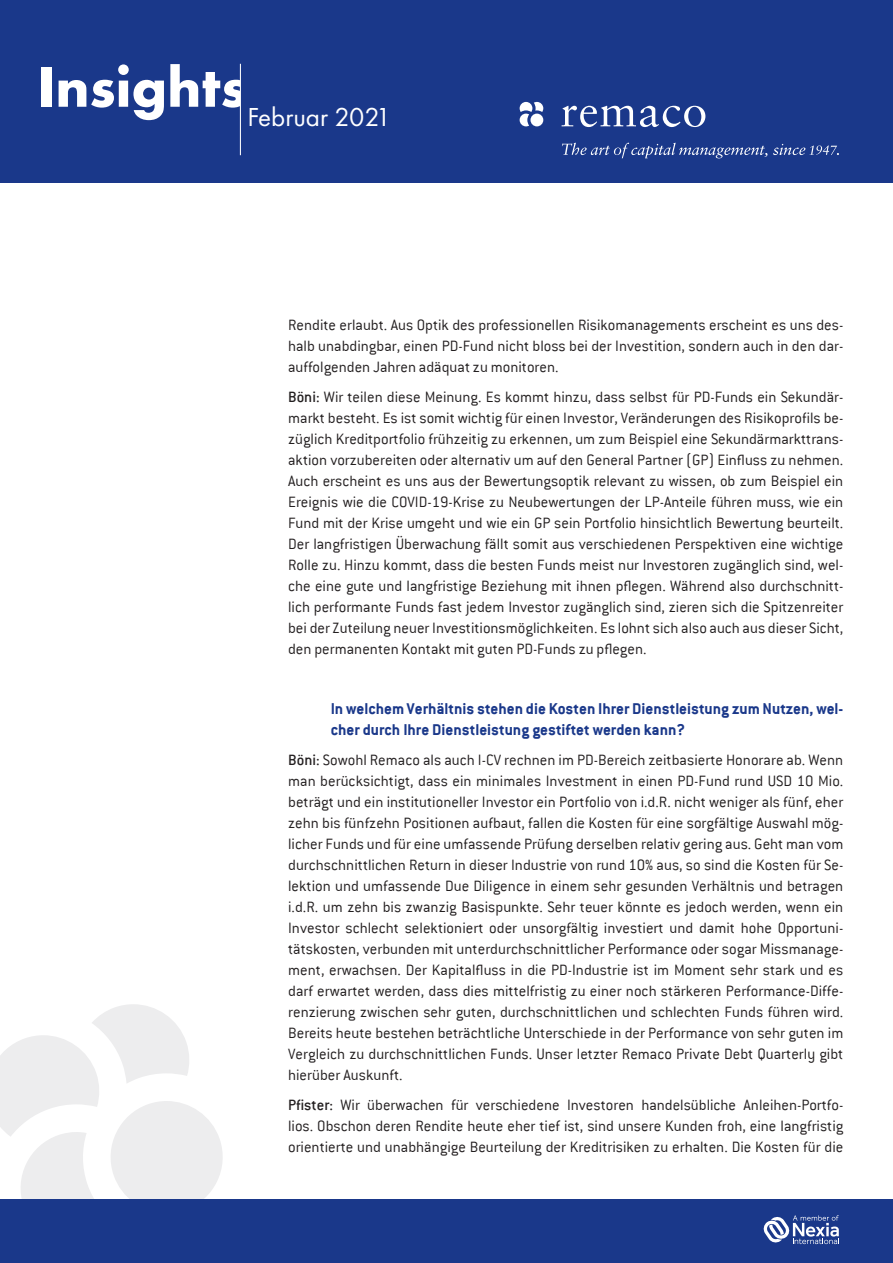
<style>
.page{position:relative;width:893px;height:1263px;background:#fff}
.page>*{position:absolute;margin:0;border:0;box-sizing:border-box;transform-origin:0 0}
.t1{font:27px "Futura PT";color:#fff}
.t2{font:700 17.25px/21px "Conduit ITC";color:#1a388a}
.t3{font:300 16.5px/21px "Conduit ITC";color:#231f20;text-align:justify}
.s1{font-weight:500}
</style>
<div class="page">
<div style="left:0;top:0;width:893px;height:183px;background:#1a388a"></div>
<svg style="left:562px;top:106px;width:143px;height:21px"></svg>
<svg style="left:520px;top:102px;width:23px;height:24px"></svg>
<div style="left:530px;top:114px;width:13px;height:12px;background:#fff;border-radius:50%"></div>
<svg style="left:562px;top:143px;width:205px;height:15px"></svg>
<svg style="left:773px;top:144px;width:66px;height:11px"></svg>
<svg style="left:0;top:1004px;width:223px;height:195px"></svg>
<div style="left:0;top:1199px;width:893px;height:64px;background:#1a388a"></div>
<svg style="left:763px;top:1215px;width:76px;height:29px"></svg>
<hr style="left:240px;top:64px;width:1px;height:91px;background:#fff">
<h1 class="t1" style="left:37px;top:101px;width:355px"><sup>Insights</sup>Februar 2021</h1>
<p class="t3" style="left:288px;top:314px;width:557px">Rendite erlaubt. Aus Optik des professionellen Risikomanagements erscheint es uns des&shy;halb unabdingbar, einen PD-Fund nicht bloss bei der Investition, sondern auch in den dar&shy;auffolgenden Jahren adäquat zu monitoren.</p>
<p class="t3" style="left:288px;top:386px;width:557px"><span class="s1">Böni:</span> Wir teilen diese Meinung. Es kommt hinzu, dass selbst für PD-Funds ein Sekundär&shy;markt besteht. Es ist somit wichtig für einen Investor, Veränderungen des Risikoprofils be&shy;züglich Kreditportfolio frühzeitig zu erkennen, um zum Beispiel eine Sekundärmarkttrans&shy;aktion vorzubereiten oder alternativ um auf den General Partner (GP) Einfluss zu nehmen.<br>Auch erscheint es uns aus der Bewertungsoptik relevant zu wissen, ob zum Beispiel ein Ereignis wie die COVID-19-Krise zu Neubewertungen der LP-Anteile führen muss, wie ein Fund mit der Krise umgeht und wie ein GP sein Portfolio hinsichtlich Bewertung beurteilt.<br>Der langfristigen Überwachung fällt somit aus verschiedenen Perspektiven eine wichtige Rolle zu. Hinzu kommt, dass die besten Funds meist nur Investoren zugänglich sind, wel&shy;che eine gute und langfristige Beziehung mit ihnen pflegen. Während also durchschnitt&shy;lich performante Funds fast jedem Investor zugänglich sind, zieren sich die Spitzenreiter bei der Zuteilung neuer Investitionsmöglichkeiten. Es lohnt sich also auch aus dieser Sicht, den permanenten Kontakt mit guten PD-Funds zu pflegen.</p>
<p class="t2" style="left:331px;top:698px;width:514px">In welchem Verhältnis stehen die Kosten Ihrer Dienstleistung zum Nutzen, wel&shy;cher durch Ihre Dienstleistung gestiftet werden kann?</p>
<p class="t3" style="left:288px;top:749px;width:557px"><span class="s1">Böni:</span> Sowohl Remaco als auch I-CV rechnen im PD-Bereich zeitbasierte Honorare ab. Wenn man berücksichtigt, dass ein minimales Investment in einen PD-Fund rund USD 10 Mio. beträgt und ein institutioneller Investor ein Portfolio von i.d.R. nicht weniger als fünf, eher zehn bis fünfzehn Positionen aufbaut, fallen die Kosten für eine sorgfältige Auswahl mög&shy;licher Funds und für eine umfassende Prüfung derselben relativ gering aus. Geht man vom durchschnittlichen Return in dieser Industrie von rund 10% aus, so sind die Kosten für Se&shy;lektion und umfassende Due Diligence in einem sehr gesunden Verhältnis und betragen i.d.R. um zehn bis zwanzig Basispunkte. Sehr teuer könnte es jedoch werden, wenn ein Investor schlecht selektioniert oder unsorgfältig investiert und damit hohe Opportuni&shy;tätskosten, verbunden mit unterdurchschnittlicher Performance oder sogar Missmanage&shy;ment, erwachsen. Der Kapitalfluss in die PD-Industrie ist im Moment sehr stark und es darf erwartet werden, dass dies mittelfristig zu einer noch stärkeren Performance-Diffe&shy;renzierung zwischen sehr guten, durchschnittlichen und schlechten Funds führen wird.<br>Bereits heute bestehen beträchtliche Unterschiede in der Performance von sehr guten im Vergleich zu durchschnittlichen Funds. Unser letzter Remaco Private Debt Quarterly gibt hierüber Auskunft.</p>
<p class="t3" style="left:288px;top:1094px;width:557px"><span class="s1">Pfister:</span> Wir überwachen für verschiedene Investoren handelsübliche Anleihen-Portfo&shy;lios. Obschon deren Rendite heute eher tief ist, sind unsere Kunden froh, eine langfristig orientierte und unabhängige Beurteilung der Kreditrisiken zu erhalten. Die Kosten für die</p>
</div>
